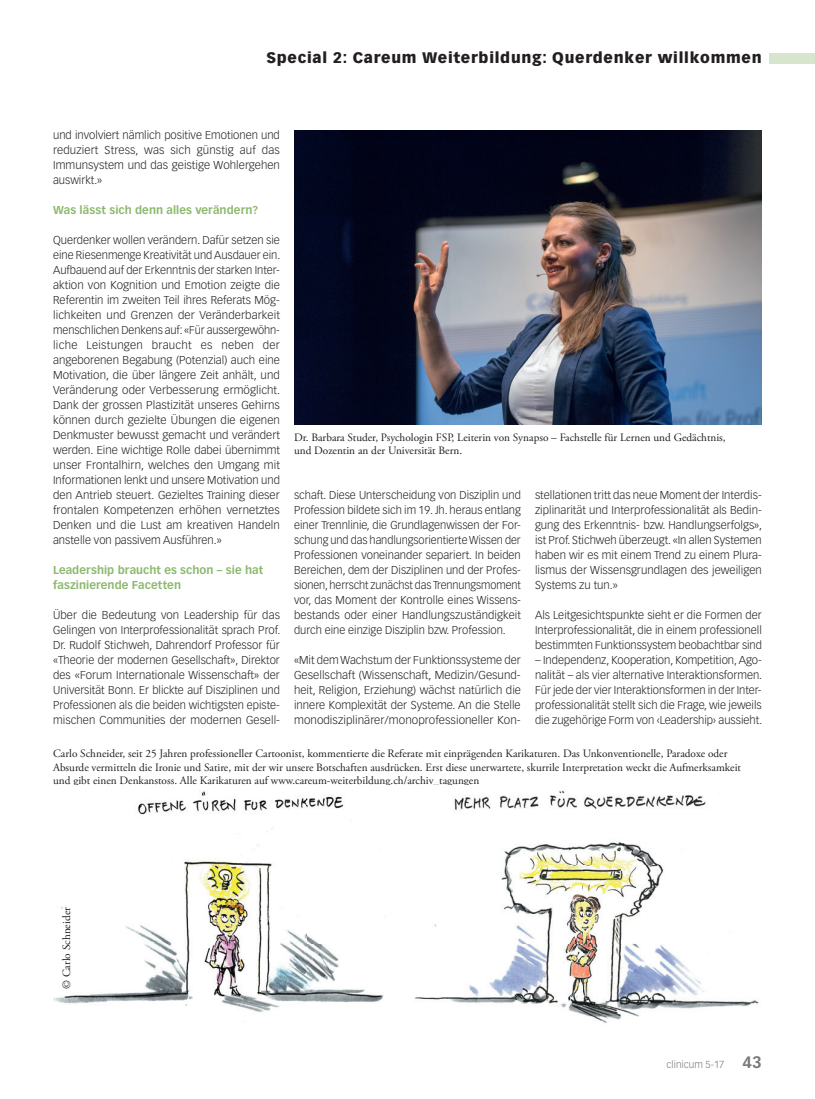
<style>
.page{position:relative;width:815px;height:1099px;background:#fff}
.page>*{position:absolute;margin:0;border:0;box-sizing:border-box;transform-origin:0 0}
.t1{font:900 15px "Vectora LT Std";letter-spacing:.05em;color:#231f20}
.t2{font:300 11.25px/15px "Vectora LT Std";color:#231f20;text-align:justify}
.t3{font:11.25px/13.5px "Adobe Garamond Pro";color:#231f20}
.t4{font:700 11.25px/15px "Vectora LT Std";letter-spacing:.005em;color:#8db96e}
.t5{font:300 10px "Vectora LT Std";color:#76787b}
.s1{font-weight:700;font-size:16.25px}
</style>
<div class="page">
<div style="left:770px;top:53px;width:45px;height:10px;background:#d8e5cd"></div>
<img style="left:294px;top:130px;width:468px;height:294px">
<img style="left:53px;top:800px;width:127px;height:204px">
<img style="left:180px;top:791px;width:205px;height:231px">
<img style="left:414px;top:790px;width:345px;height:234px">
<h1 class="t1" style="left:266px;top:49px;width:497px">Special 2: Careum Weiterbildung: Querdenker willkommen</h1>
<p class="t2" style="left:53px;top:128px;width:228px">und involviert nämlich positive Emotionen und reduziert Stress, was sich günstig auf das Immunsystem und das geistige Wohlergehen auswirkt.»</p>
<p class="t4" style="left:53px;top:203px;width:207px">Was lässt sich denn alles verändern?</p>
<p class="t2" style="left:53px;top:233px;width:229px">Querdenker wollen verändern. Dafür setzen sie eine Riesenmenge Kreativität und Ausdauer ein.<br>Aufbauend auf der Erkenntnis der starken Inter&shy;aktion von Kognition und Emotion zeigte die Referentin im zweiten Teil ihres Referats Mög&shy;lichkeiten und Grenzen der Veränderbarkeit menschlichen Denkens auf: «Für aussergewöhn&shy;liche Leistungen braucht es neben der an geborenen Begabung (Potenzial) auch eine Motiva tion, die über längere Zeit anhält, und Veränderung oder Verbesserung ermöglicht.<br>Dank der grossen Plastizität unseres Gehirns können durch gezielte Übungen die eigenen Denkmuster bewusst gemacht und verändert werden. Eine wichtige Rolle dabei übernimmt unser Frontalhirn, welches den Umgang mit Informationen lenkt und unsere Motivation und den Antrieb steuert. Gezieltes Training dieser frontalen Kompetenzen erhöhen vernetztes Denken und die Lust am kreativen Handeln anstelle von passivem Ausführen.»</p>
<p class="t4" style="left:53px;top:563px;width:212px">Leadership braucht es schon – sie hat faszinierende Facetten</p>
<p class="t2" style="left:53px;top:608px;width:229px">Über die Bedeutung von Leadership für das Gelingen von Interprofessionalität sprach Prof.<br>Dr. Rudolf Stichweh, Dahrendorf Professor für «Theorie der modernen Gesellschaft», Direktor des «Forum Internationale Wissenschaft» der Universität Bonn. Er blickte auf Disziplinen und Professionen als die beiden wichtigsten episte&shy;mischen Communities der modernen Gesell-</p>
<p class="t3" style="left:294px;top:431px;width:433px">Dr. Barbara Studer, Psychologin FSP, Leiterin von Synapso – Fachstelle für Lernen und Gedächtnis, und Dozentin an der Universität Bern.</p>
<p class="t2" style="left:294px;top:488px;width:228px">schaft. Diese Unterscheidung von Disziplin und Profession bildete sich im 19. Jh. heraus entlang einer Trennlinie, die Grundlagenwissen der For&shy;schung und das handlungsorientierte Wissen der Professionen voneinander separiert. In beiden Bereichen, dem der Disziplinen und der Profes&shy;sionen, herrscht zunächst das Trennungs moment vor, das Moment der Kontrolle eines Wissens&shy;bestands oder einer Handlungszuständigkeit durch eine einzige Disziplin bzw. Profession.</p>
<p class="t2" style="left:294px;top:653px;width:228px">«Mit dem Wachstum der Funktionssysteme der Gesellschaft (Wissenschaft, Medizin/Gesund&shy;heit, Religion, Erziehung) wächst natürlich die innere Komplexität der Systeme. An die Stelle monodisziplinärer/monoprofessioneller Kon-</p>
<p class="t2" style="left:535px;top:488px;width:229px">stella tionen tritt das neue Moment der Interdis&shy;ziplinarität und Interprofessionalität als Bedin&shy;gung des Erkenntnis- bzw. Handlungserfolgs», ist Prof. Stichweh überzeugt. «In allen Systemen haben wir es mit einem Trend zu einem Plura&shy;lismus der Wissensgrundlagen des jeweiligen Systems zu tun.»</p>
<p class="t2" style="left:535px;top:608px;width:228px">Als Leitgesichtspunkte sieht er die Formen der Interprofessionalität, die in einem professionell bestimmten Funktionssystem beobachtbar sind</p>
<p class="t2" style="left:535px;top:653px;width:229px">– Independenz, Kooperation, Kompetition, Ago&shy;nalität – als vier alternative Interaktionsformen.<br>Für jede der vier Interaktionsformen in der Inter&shy;professionalität stellt sich die Frage, wie jeweils die zugehörige Form von ‹Leadership› aussieht.</p>
<p class="t3" style="left:53px;top:747px;width:689px">Carlo Schneider, seit 25 Jahren professioneller Cartoonist, kommentierte die Referate mit einprägenden Karikaturen. Das Unkonventionelle, Paradoxe oder<br>Absurde vermitteln die Ironie und Satire, mit der wir unsere Botschaften ausdrücken. Erst diese unerwartete, skurrile Interpretation weckt die Aufmerksamkeit und gibt einen Denkanstoss. Alle Karikaturen auf www.careum-weiterbildung.ch/archiv_tagungen</p>
<p class="t3" style="left:60px;top:989px;width:83px;rotate:-90deg">© Carlo Schneider</p>
<p class="t5" style="left:667px;top:1058px;width:97px">clinicum 5-17 <span class="s1">43</span></p>
</div>
